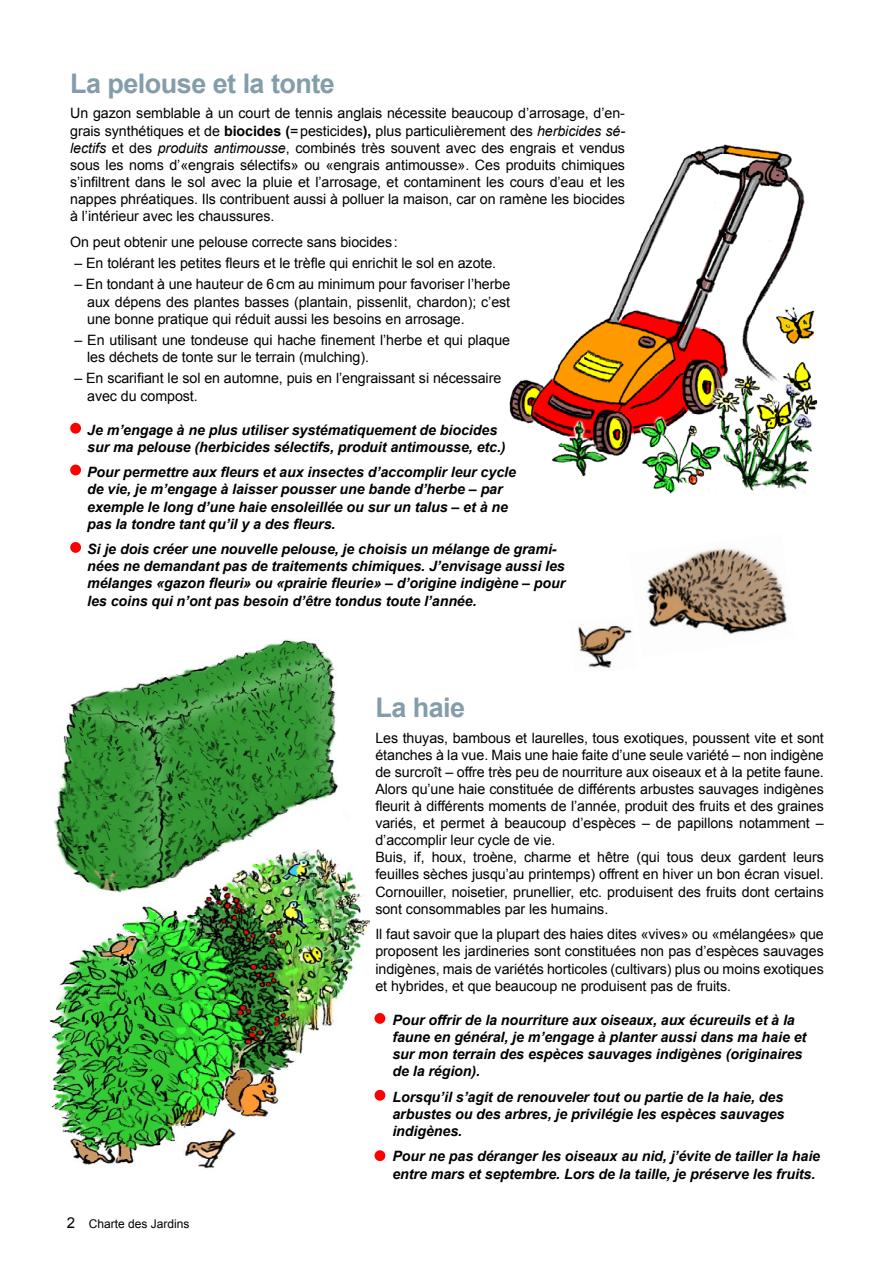
<style>
.page{position:relative;width:893px;height:1263px;background:#fff}
.page>*{position:absolute;margin:0;border:0;box-sizing:border-box;transform-origin:0 0}
.t1{font:700 27px "Arial";letter-spacing:-.02em;color:#849daa}
.t2{font:14.25px/17.1px "Arial";letter-spacing:-.005em;color:#000}
.t3{font:italic 700 14.25px/17.1px "Arial";letter-spacing:-.005em;color:#000}
.t4{font:12px "Arial";color:#000}
.s1{font-weight:700}
.s2{font-style:italic}
.s3{font-size:15px}
</style>
<div class="page">
<img style="left:49px;top:639px;width:321px;height:530px">
<img style="left:509px;top:144px;width:309px;height:350px">
<div style="left:70px;top:423px;width:11px;height:11px;background:#f00;border-radius:50%"></div>
<div style="left:70px;top:465px;width:11px;height:10px;background:#f00;border-radius:50%"></div>
<div style="left:70px;top:542px;width:11px;height:11px;background:#f00;border-radius:50%"></div>
<div style="left:375px;top:1013px;width:10px;height:11px;background:#f00;border-radius:50%"></div>
<div style="left:375px;top:1090px;width:10px;height:11px;background:#f00;border-radius:50%"></div>
<div style="left:375px;top:1150px;width:10px;height:11px;background:#f00;border-radius:50%"></div>
<img style="left:646px;top:548px;width:141px;height:86px">
<img style="left:578px;top:625px;width:54px;height:44px">
<h1 class="t1" style="left:70px;top:66px;width:266px">La pelouse et la tonte</h1>
<p class="t2" style="left:70px;top:105px;width:556px;text-align:justify">Un gazon semblable à un court de tennis anglais nécessite beaucoup d’arrosage, d’en&shy;grais synthétiques et de <span class="s1">biocides (</span>=pesticides<span class="s1">),</span> plus particulièrement des <span class="s2">herbicides sé&shy;lectifs</span> et des <span class="s2">produits antimousse</span>, combinés très souvent avec des engrais et vendus sous les noms d’«engrais sélectifs» ou «engrais antimousse». Ces produits chimiques s’infiltrent dans le sol avec la pluie et l’arrosage, et contaminent les cours d’eau et les nappes phréatiques. Ils contribuent aussi à polluer la maison, car on ramène les biocides à l’intérieur avec les chaussures.</p>
<p class="t2" style="left:70px;top:233px;width:329px">On peut obtenir une pelouse correcte sans biocides:</p>
<p class="t2" style="left:74px;top:255px;width:423px">– En tolérant les petites fleurs et le trèfle qui enrichit le sol en azote.</p>
<p class="t2" style="left:87px;top:276px;width:425px;text-align:justify;text-indent:-13px">– En tondant à une hauteur de 6cm au minimum pour favoriser l’herbe aux dépens des plantes basses (plantain, pissenlit, chardon); c’est une bonne pratique qui réduit aussi les besoins en arrosage.</p>
<p class="t2" style="left:87px;top:332px;width:424px;text-indent:-13px">– En utilisant une tondeuse qui hache finement l’herbe et qui plaque les déchets de tonte sur le terrain (mulching).</p>
<p class="t2" style="left:87px;top:370px;width:416px;text-indent:-13px">– En scarifiant le sol en automne, puis en l’engraissant si nécessaire avec du compost.</p>
<p class="t3" style="left:87px;top:422px;width:420px">Je m’engage à ne plus utiliser systématiquement de biocides sur ma pelouse (herbicides sélectifs, produit antimousse, etc.)</p>
<p class="t3" style="left:87px;top:464px;width:430px">Pour permettre aux fleurs et aux insectes d’accomplir leur cycle de vie, je m’engage à laisser pousser une bande d’herbe – par exemple le long d’une haie ensoleillée ou sur un talus – et à ne pas la tondre tant qu’il y a des fleurs.</p>
<p class="t3" style="left:87px;top:541px;width:480px">Si je dois créer une nouvelle pelouse, je choisis un mélange de grami&shy;nées ne demandant pas de traitements chimiques. J’envisage aussi les mélanges «gazon fleuri» ou «prairie fleurie» – d’origine indigène – pour les coins qui n’ont pas besoin d’être tondus toute l’année.</p>
<p class="t4" style="left:67px;top:1216px;width:124px"><span class="s3">2</span> Charte des Jardins</p>
<h1 class="t1" style="left:375px;top:690px;width:91px">La haie</h1>
<p class="t2" style="left:375px;top:729px;width:450px">Les thuyas, bambous et laurelles, tous exotiques, poussent vite et sont étanches à la vue. Mais une haie faite d’une seule variété – non indigène de surcroît – offre très peu de nourriture aux oiseaux et à la petite faune.<br>Alors qu’une haie constituée de différents arbustes sauvages indigènes fleurit à différents moments de l’année, produit des fruits et des graines variés, et permet à beaucoup d’espèces – de papillons notamment – d’accomplir leur cycle de vie.<br>Buis, if, houx, troène, charme et hêtre (qui tous deux gardent leurs feuilles sèches jusqu’au printemps) offrent en hiver un bon écran visuel.<br>Cornouiller, noisetier, prunellier, etc. produisent des fruits dont certains sont consommables par les humains.</p>
<p class="t2" style="left:375px;top:926px;width:450px;text-align:justify">Il faut savoir que la plupart des haies dites «vives» ou «mélangées» que proposent les jardineries sont constituées non pas d’espèces sauvages indigènes, mais de variétés horticoles (cultivars) plus ou moins exotiques et hybrides, et que beaucoup ne produisent pas de fruits.</p>
<p class="t3" style="left:392px;top:1012px;width:415px">Pour offrir de la nourriture aux oiseaux, aux écureuils et à la faune en général, je m’engage à planter aussi dans ma haie et sur mon terrain des espèces sauvages indigènes (originaires de la région).</p>
<p class="t3" style="left:392px;top:1089px;width:393px;text-align:justify">Lorsqu’il s’agit de renouveler tout ou partie de la haie, des arbustes ou des arbres, je privilégie les espèces sauvages indigènes.</p>
<p class="t3" style="left:392px;top:1148px;width:429px">Pour ne pas déranger les oiseaux au nid, j’évite de tailler la haie entre mars et septembre. Lors de la taille, je préserve les fruits.</p>
</div>
